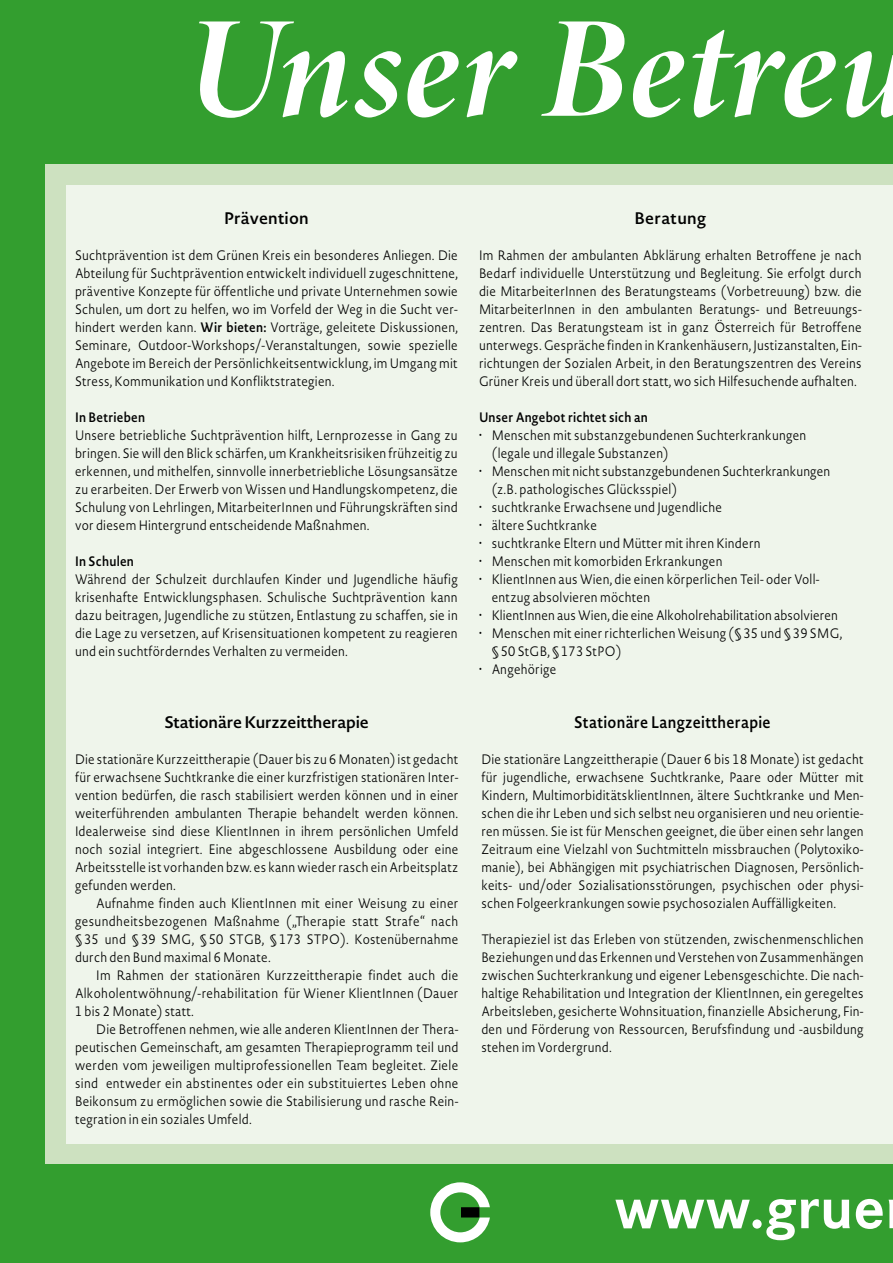
<style>
.page{position:relative;width:893px;height:1263px;background:#339e2f}
.page>*{position:absolute;margin:0;border:0;box-sizing:border-box;transform-origin:0 0}
.t1{font:145.5px "Minion Pro Bold It Disp";letter-spacing:.01em;color:#fff}
.t2{font:700 60px "Corporate S";letter-spacing:.01em;color:#fff}
.t3{font:600 16.5px "Novel Sans Pro";letter-spacing:-.01em;color:#000}
.t4{font:600 16.5px "Novel Sans Pro";letter-spacing:.01em;color:#000;scale:.9 1}
.t5{font:600 16.5px "Novel Sans Pro";letter-spacing:.01em;color:#000}
.t6{font:300 13.5px/18px "Novel Sans Pro";letter-spacing:.02em;color:#000;text-align:justify;scale:.9 1}
.t7{font:600 13.5px "Novel Sans Pro";letter-spacing:.02em;color:#000;scale:.9 1}
.s1{font-weight:600}
</style>
<div class="page">
<div style="left:45px;top:164px;width:848px;height:1000px;background:#cde1c0"></div>
<div style="left:67px;top:186px;width:826px;height:958px;background:#eff5eb"></div>
<svg style="left:430px;top:1182px;width:60px;height:60px"></svg>
<h1 class="t1" style="left:184px;top:-28px;width:729px">Unser Betreu</h1>
<p class="t5" style="left:224px;top:206px;width:86px">Prävention</p>
<p class="t6" style="left:75px;top:246px;width:427px">Suchtprävention ist dem Grünen Kreis ein besonderes Anliegen. Die Abteilung für Suchtprävention entwickelt individuell zugeschnittene, präventive Konzepte für öffentliche und private Unternehmen sowie Schulen, um dort zu helfen, wo im Vorfeld der Weg in die Sucht ver&shy;hindert werden kann. <span class="s1">Wir bieten:</span> Vorträge, geleitete Diskussionen, Seminare, Outdoor-Workshops/-Veranstaltungen, sowie spezielle Angebote im Bereich der Persönlichkeitsentwicklung, im Umgang mit Stress, Kommunikation und Konfliktstrategien.</p>
<p class="t7" style="left:75px;top:407px;width:79px">In Betrieben</p>
<p class="t6" style="left:75px;top:426px;width:427px">Unsere betriebliche Suchtprävention hilft, Lernprozesse in Gang zu bringen. Sie will den Blick schärfen, um Krankheitsrisiken frühzeitig zu erkennen, und mithelfen, sinnvolle innerbetriebliche Lösungsansätze zu erarbeiten. Der Erwerb von Wissen und Handlungskompetenz, die Schulung von Lehrlingen, MitarbeiterInnen und Führungskräften sind vor diesem Hintergrund entscheidende Maßnahmen.</p>
<p class="t7" style="left:75px;top:551px;width:67px">In Schulen</p>
<p class="t6" style="left:75px;top:570px;width:427px">Während der Schulzeit durchlaufen Kinder und Jugendliche häufig krisenhafte Entwicklungsphasen. Schulische Suchtprävention kann dazu beitragen, Jugendliche zu stützen, Entlastung zu schaffen, sie in die Lage zu versetzen, auf Krisensituationen kompetent zu reagieren und ein suchtförderndes Verhalten zu vermeiden.</p>
<p class="t3" style="left:164px;top:710px;width:206px">Stationäre Kurzzeittherapie</p>
<p class="t6" style="left:75px;top:750px;width:427px">Die stationäre Kurzzeittherapie (Dauer bis zu 6 Monaten) ist gedacht für erwachsene Suchtkranke die einer kurzfristigen stationären Inter&shy;vention bedürfen, die rasch stabilisiert werden können und in einer weiterführenden ambulanten Therapie behandelt werden können.<br>Idealerweise sind diese KlientInnen in ihrem persönlichen Umfeld noch sozial integriert. Eine abgeschlossene Ausbildung oder eine Arbeitsstelle ist vorhanden bzw. es kann wieder rasch ein Arbeitsplatz gefunden werden.</p>
<p class="t6" style="left:75px;top:894px;width:427px;text-indent:21px">Aufnahme finden auch KlientInnen mit einer Weisung zu einer gesundheitsbezogenen Maßnahme („Therapie statt Strafe“ nach § 35 und § 39 SMG, § 50 STGB, § 173 STPO). Kostenübernahme durch den Bund maximal 6 Monate.</p>
<p class="t6" style="left:75px;top:966px;width:427px;text-indent:21px">Im Rahmen der stationären Kurzzeittherapie findet auch die Alkoholentwöhnung/-rehabilitation für Wiener KlientInnen (Dauer 1 bis 2 Monate) statt.</p>
<p class="t6" style="left:75px;top:1020px;width:427px;text-indent:21px">Die Betroffenen nehmen, wie alle anderen KlientInnen der Thera&shy;peutischen Gemeinschaft, am gesamten Therapieprogramm teil und werden vom jeweiligen multiprofessionellen Team begleitet. Ziele sind entweder ein abstinentes oder ein substituiertes Leben ohne Beikonsum zu ermöglichen sowie die Stabilisierung und rasche Rein&shy;tegration in ein soziales Umfeld.</p>
<p class="t5" style="left:634px;top:206px;width:73px">Beratung</p>
<p class="t6" style="left:479px;top:246px;width:427px">Im Rahmen der ambulanten Abklärung erhalten Betroffene je nach Bedarf individuelle Unterstützung und Begleitung. Sie erfolgt durch die MitarbeiterInnen des Beratungsteams (Vorbetreuung) bzw. die MitarbeiterInnen in den ambulanten Beratungs- und Betreuungs&shy;zentren. Das Beratungsteam ist in ganz Österreich für Betroffene unterwegs. Gespräche finden in Krankenhäusern, Justizanstalten, Ein&shy;richtungen der Sozialen Arbeit, in den Beratungszentren des Vereins Grüner Kreis und überall dort statt, wo sich Hilfesuchende aufhalten.</p>
<p class="t7" style="left:479px;top:407px;width:189px">Unser Angebot richtet sich an</p>
<p class="t6" style="left:492px;top:426px;width:351px;text-indent:-13px">• Menschen mit substanzgebundenen Suchterkrankungen (legale und illegale Substanzen)</p>
<p class="t6" style="left:492px;top:462px;width:378px;text-indent:-13px">• Menschen mit nicht substanzgebundenen Suchterkrankungen (z.B. pathologisches Glücksspiel)</p>
<p class="t6" style="left:479px;top:498px;width:272px">• suchtkranke Erwachsene und Jugendliche</p>
<p class="t6" style="left:479px;top:516px;width:133px">• ältere Suchtkranke</p>
<p class="t6" style="left:479px;top:534px;width:314px">• suchtkranke Eltern und Mütter mit ihren Kindern</p>
<p class="t6" style="left:479px;top:552px;width:272px">• Menschen mit komorbiden Erkrankungen</p>
<p class="t6" style="left:492px;top:570px;width:366px;text-indent:-13px">• KlientInnen aus Wien, die einen körperlichen Teil- oder Voll&shy;entzug absolvieren möchten</p>
<p class="t6" style="left:479px;top:606px;width:400px">• KlientInnen aus Wien, die eine Alkoholrehabilitation absolvieren</p>
<p class="t6" style="left:492px;top:624px;width:391px;text-indent:-13px">• Menschen mit einer richterlichen Weisung (§ 35 und § 39 SMG, § 50 StGB, § 173 StPO)</p>
<p class="t6" style="left:479px;top:660px;width:87px">• Angehörige</p>
<p class="t4" style="left:574px;top:710px;width:220px">Stationäre Langzeittherapie</p>
<p class="t6" style="left:481px;top:750px;width:426px">Die stationäre Langzeittherapie (Dauer 6 bis 18 Monate) ist gedacht für jugendliche, erwachsene Suchtkranke, Paare oder Mütter mit Kindern, MultimorbiditätsklientInnen, ältere Suchtkranke und Men&shy;schen die ihr Leben und sich selbst neu organisieren und neu orientie&shy;ren müssen. Sie ist für Menschen geeignet, die über einen sehr langen Zeitraum eine Vielzahl von Suchtmitteln missbrauchen (Polytoxiko&shy;manie), bei Abhängigen mit psychiatrischen Diagnosen, Persönlich&shy;keits- und/oder Sozialisationsstörungen, psychischen oder physi&shy;schen Folgeerkrankungen sowie psychosozialen Auffälligkeiten.</p>
<p class="t6" style="left:481px;top:930px;width:426px">Therapieziel ist das Erleben von stützenden, zwischenmenschlichen Beziehungen und das Erkennen und Verstehen von Zusammenhängen zwischen Suchterkrankung und eigener Lebensgeschichte. Die nach&shy;haltige Rehabilitation und Integration der KlientInnen, ein geregeltes Arbeitsleben, gesicherte Wohnsituation, finanzielle Absicherung, Fin&shy;den und Förderung von Ressourcen, Berufsfindung und -ausbildung stehen im Vordergrund.</p>
<h2 class="t2" style="left:615px;top:1174px;width:272px">www.grue</h2>
</div>
